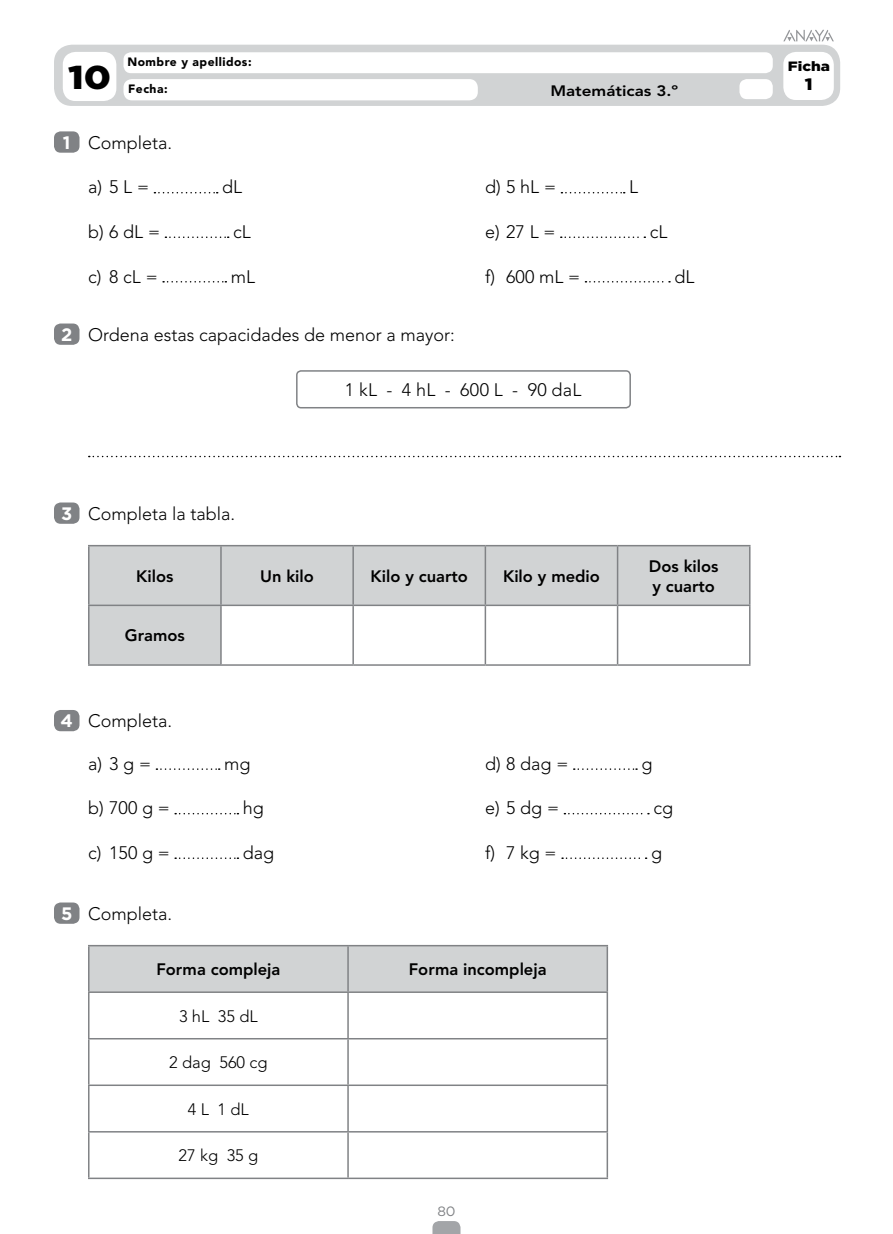
<style>
.page{position:relative;width:893px;height:1234px;background:#fff}
.page>*{position:absolute;margin:0;border:0;box-sizing:border-box;transform-origin:0 0}
.geneNumUniInicio{font:900 33px "Gotham";color:#000;scale:1.13 1}
.nuclTexAct{font:300 18px "Avenir LT Std";color:#000}
.nuclTexAct-2{font:300 18px "Avenir LT Std";letter-spacing:.02em;color:#000}
.t1{font:700 18px "Gotham";color:#fff}
.t2{font:800 16.5px/19.5px "Avenir LT Std";color:#000}
.t3{font:300 16.5px "Avenir LT Std";color:#000}
.geneTexFichaInicio{font:900 16.5px "Gotham";color:#000;scale:1.13 1}
.geneMateriaInicio{font:800 15px "Avenir LT Std";color:#000;scale:1.13 1}
.geneTexFichaInicio-2{font:900 13.5px "Gotham";color:#000;scale:1.13 1}
.geneFolio{font:13.5px "Gotham";color:#808285}
.geneNombreInicio{font:900 12px "Avenir LT Std";letter-spacing:.04em;color:#000}
.geneFechaInicio{font:900 12px "Avenir LT Std";letter-spacing:.04em;color:#000}
</style>
<div class="page">
<div style="left:54px;top:45px;width:786px;height:61px;background:#d1d3d4;border-radius:18px"></div>
<div style="left:63px;top:52px;width:53px;height:49px;background:#fff;border-radius:13px"></div>
<div style="left:739px;top:79px;width:34px;height:20px;background:#fff;border-radius:8px"></div>
<div style="left:783px;top:52px;width:51px;height:48px;background:#fff;border-radius:13px"></div>
<div style="left:123px;top:79px;width:355px;height:21px;background:#fff;border-radius:9px"></div>
<div style="left:123px;top:52px;width:650px;height:21px;background:#fff;border-radius:8px"></div>
<svg style="left:783px;top:29px;width:51px;height:12px"></svg>
<svg style="left:432px;top:1221px;width:28px;height:12px"></svg>
<div style="left:54px;top:131px;width:26px;height:22px;background:#808285;border-radius:7px"></div>
<svg style="left:154px;top:192px;width:64px;height:1px"></svg>
<svg style="left:165px;top:236px;width:64px;height:2px"></svg>
<svg style="left:163px;top:281px;width:63px;height:1px"></svg>
<svg style="left:561px;top:192px;width:64px;height:1px"></svg>
<svg style="left:561px;top:236px;width:84px;height:2px"></svg>
<svg style="left:585px;top:281px;width:85px;height:1px"></svg>
<div style="left:54px;top:323px;width:26px;height:22px;background:#808285;border-radius:7px"></div>
<div style="left:296px;top:370px;width:335px;height:38px;border:2px solid #808285;border-radius:4px"></div>
<svg style="left:89px;top:455px;width:751px;height:2px"></svg>
<div style="left:54px;top:502px;width:26px;height:21px;background:#808285;border-radius:7px"></div>
<svg style="left:90px;top:546px;width:659px;height:118px;fill:#d1d3d4"></svg>
<hr style="left:88px;top:545px;width:133px;height:1px;background:#808285">
<hr style="left:88px;top:546px;width:2px;height:58px;background:#808285">
<hr style="left:221px;top:545px;width:132px;height:1px;background:#808285">
<hr style="left:220px;top:546px;width:2px;height:58px;background:#808285">
<hr style="left:353px;top:545px;width:132px;height:1px;background:#808285">
<hr style="left:352px;top:546px;width:2px;height:58px;background:#808285">
<hr style="left:485px;top:545px;width:133px;height:1px;background:#808285">
<hr style="left:485px;top:546px;width:1px;height:58px;background:#808285">
<hr style="left:618px;top:545px;width:132px;height:1px;background:#808285">
<hr style="left:617px;top:546px;width:1px;height:58px;background:#808285">
<hr style="left:749px;top:546px;width:1px;height:58px;background:#808285">
<hr style="left:88px;top:604px;width:133px;height:2px;background:#808285">
<hr style="left:88px;top:606px;width:2px;height:58px;background:#808285">
<hr style="left:221px;top:604px;width:132px;height:2px;background:#808285">
<hr style="left:220px;top:606px;width:2px;height:58px;background:#808285">
<hr style="left:353px;top:604px;width:132px;height:2px;background:#808285">
<hr style="left:352px;top:606px;width:2px;height:58px;background:#808285">
<hr style="left:485px;top:604px;width:133px;height:2px;background:#808285">
<hr style="left:485px;top:606px;width:1px;height:58px;background:#808285">
<hr style="left:618px;top:604px;width:132px;height:2px;background:#808285">
<hr style="left:617px;top:606px;width:1px;height:58px;background:#808285">
<hr style="left:749px;top:606px;width:1px;height:58px;background:#808285">
<hr style="left:88px;top:664px;width:133px;height:1px;background:#808285">
<hr style="left:221px;top:664px;width:132px;height:1px;background:#808285">
<hr style="left:353px;top:664px;width:132px;height:1px;background:#808285">
<hr style="left:485px;top:664px;width:133px;height:1px;background:#808285">
<hr style="left:618px;top:664px;width:132px;height:1px;background:#808285">
<div style="left:54px;top:709px;width:26px;height:22px;background:#808285;border-radius:7px"></div>
<svg style="left:156px;top:768px;width:64px;height:1px"></svg>
<svg style="left:175px;top:812px;width:63px;height:2px"></svg>
<svg style="left:175px;top:857px;width:63px;height:1px"></svg>
<svg style="left:574px;top:768px;width:63px;height:1px"></svg>
<svg style="left:564px;top:812px;width:85px;height:2px"></svg>
<svg style="left:562px;top:857px;width:85px;height:1px"></svg>
<div style="left:54px;top:902px;width:26px;height:21px;background:#808285;border-radius:7px"></div>
<div style="left:90px;top:946px;width:517px;height:45px;background:#d1d3d4"></div>
<hr style="left:88px;top:944px;width:260px;height:2px;background:#808285">
<hr style="left:88px;top:946px;width:2px;height:45px;background:#808285">
<hr style="left:348px;top:944px;width:260px;height:2px;background:#808285">
<hr style="left:347px;top:946px;width:2px;height:45px;background:#808285">
<hr style="left:607px;top:946px;width:1px;height:45px;background:#808285">
<hr style="left:88px;top:991px;width:260px;height:1px;background:#808285">
<hr style="left:88px;top:992px;width:2px;height:45px;background:#808285">
<hr style="left:348px;top:991px;width:260px;height:1px;background:#808285">
<hr style="left:347px;top:992px;width:2px;height:45px;background:#808285">
<hr style="left:607px;top:992px;width:1px;height:45px;background:#808285">
<hr style="left:88px;top:1039px;width:2px;height:45px;background:#808285">
<hr style="left:347px;top:1039px;width:2px;height:45px;background:#808285">
<hr style="left:607px;top:1039px;width:1px;height:45px;background:#808285">
<hr style="left:88px;top:1085px;width:2px;height:45px;background:#808285">
<hr style="left:347px;top:1085px;width:2px;height:45px;background:#808285">
<hr style="left:607px;top:1085px;width:1px;height:45px;background:#808285">
<hr style="left:88px;top:1132px;width:2px;height:45px;background:#808285">
<hr style="left:347px;top:1132px;width:2px;height:45px;background:#808285">
<hr style="left:607px;top:1132px;width:1px;height:45px;background:#808285">
<hr style="left:88px;top:1037px;width:260px;height:2px;background:#808285">
<hr style="left:348px;top:1037px;width:260px;height:2px;background:#808285">
<hr style="left:88px;top:1084px;width:260px;height:1px;background:#808285">
<hr style="left:348px;top:1084px;width:260px;height:1px;background:#808285">
<hr style="left:88px;top:1130px;width:260px;height:2px;background:#808285">
<hr style="left:348px;top:1130px;width:260px;height:2px;background:#808285">
<hr style="left:88px;top:1177px;width:260px;height:1px;background:#808285">
<hr style="left:348px;top:1177px;width:260px;height:1px;background:#808285">
<p class="geneNumUniInicio" style="left:68px;top:54px;width:40px">10</p>
<p class="geneNombreInicio" style="left:127px;top:54px;width:126px">Nombre y apellidos:</p>
<p class="geneTexFichaInicio-2" style="left:788px;top:56px;width:39px">Ficha</p>
<p class="geneFechaInicio" style="left:128px;top:82px;width:41px">Fecha:</p>
<p class="geneTexFichaInicio" style="left:805px;top:73px;width:8px">1</p>
<p class="geneMateriaInicio" style="left:550px;top:82px;width:115px">Matemáticas 3.º</p>
<p class="t1" style="left:63px;top:130px;width:9px">1</p>
<p class="nuclTexAct" style="left:88px;top:132px;width:86px">Completa.</p>
<p class="nuclTexAct" style="left:88px;top:177px;width:62px">a) 5 L =</p>
<p class="nuclTexAct" style="left:222px;top:177px;width:21px">dL</p>
<p class="nuclTexAct" style="left:88px;top:221px;width:73px">b) 6 dL =</p>
<p class="nuclTexAct" style="left:233px;top:221px;width:19px">cL</p>
<p class="nuclTexAct" style="left:88px;top:266px;width:71px">c) 8 cL =</p>
<p class="nuclTexAct" style="left:231px;top:266px;width:26px">mL</p>
<p class="nuclTexAct" style="left:485px;top:177px;width:72px">d) 5 hL =</p>
<p class="nuclTexAct" style="left:629px;top:177px;width:10px">L</p>
<p class="nuclTexAct" style="left:485px;top:221px;width:72px">e) 27 L =</p>
<p class="nuclTexAct" style="left:650px;top:221px;width:19px">cL</p>
<p class="nuclTexAct" style="left:485px;top:266px;width:97px">f) 600 mL =</p>
<p class="nuclTexAct" style="left:674px;top:266px;width:21px">dL</p>
<p class="t1" style="left:61px;top:322px;width:13px">2</p>
<p class="nuclTexAct" style="left:88px;top:324px;width:368px">Ordena estas capacidades de menor a mayor:</p>
<p class="nuclTexAct-2" style="left:345px;top:379px;width:238px">1 kL - 4 hL - 600 L - 90 daL</p>
<p class="t1" style="left:61px;top:501px;width:13px">3</p>
<p class="nuclTexAct" style="left:88px;top:503px;width:149px">Completa la tabla.</p>
<p class="t2" style="left:136px;top:566px;width:39px">Kilos</p>
<p class="t2" style="left:260px;top:566px;width:55px">Un kilo</p>
<p class="t2" style="left:371px;top:566px;width:99px">Kilo y cuarto</p>
<p class="t2" style="left:503px;top:566px;width:98px">Kilo y medio</p>
<p class="t2" style="left:649px;top:556px;width:71px">Dos kilos y cuarto</p>
<p class="t2" style="left:125px;top:626px;width:61px">Gramos</p>
<p class="t1" style="left:61px;top:708px;width:14px">4</p>
<p class="nuclTexAct" style="left:88px;top:710px;width:86px">Completa.</p>
<p class="nuclTexAct" style="left:88px;top:753px;width:64px">a) 3 g =</p>
<p class="nuclTexAct" style="left:224px;top:753px;width:28px">mg</p>
<p class="nuclTexAct" style="left:88px;top:797px;width:83px">b) 700 g =</p>
<p class="nuclTexAct" style="left:243px;top:797px;width:23px">hg</p>
<p class="nuclTexAct" style="left:88px;top:842px;width:83px">c) 150 g =</p>
<p class="nuclTexAct" style="left:243px;top:842px;width:33px">dag</p>
<p class="nuclTexAct" style="left:485px;top:753px;width:85px">d) 8 dag =</p>
<p class="nuclTexAct" style="left:641px;top:753px;width:12px">g</p>
<p class="nuclTexAct" style="left:485px;top:797px;width:75px">e) 5 dg =</p>
<p class="nuclTexAct" style="left:653px;top:797px;width:21px">cg</p>
<p class="nuclTexAct" style="left:485px;top:842px;width:73px">f) 7 kg =</p>
<p class="nuclTexAct" style="left:651px;top:842px;width:12px">g</p>
<p class="t1" style="left:61px;top:901px;width:13px">5</p>
<p class="nuclTexAct" style="left:88px;top:903px;width:86px">Completa.</p>
<p class="t2" style="left:156px;top:959px;width:126px">Forma compleja</p>
<p class="t2" style="left:409px;top:959px;width:139px">Forma incompleja</p>
<p class="t3" style="left:179px;top:1006px;width:80px">3 hL 35 dL</p>
<p class="t3" style="left:169px;top:1052px;width:100px">2 dag 560 cg</p>
<p class="t3" style="left:188px;top:1099px;width:62px">4 L 1 dL</p>
<p class="t3" style="left:179px;top:1145px;width:81px">27 kg 35 g</p>
<p class="geneFolio" style="left:437px;top:1202px;width:20px">80</p>
</div>
